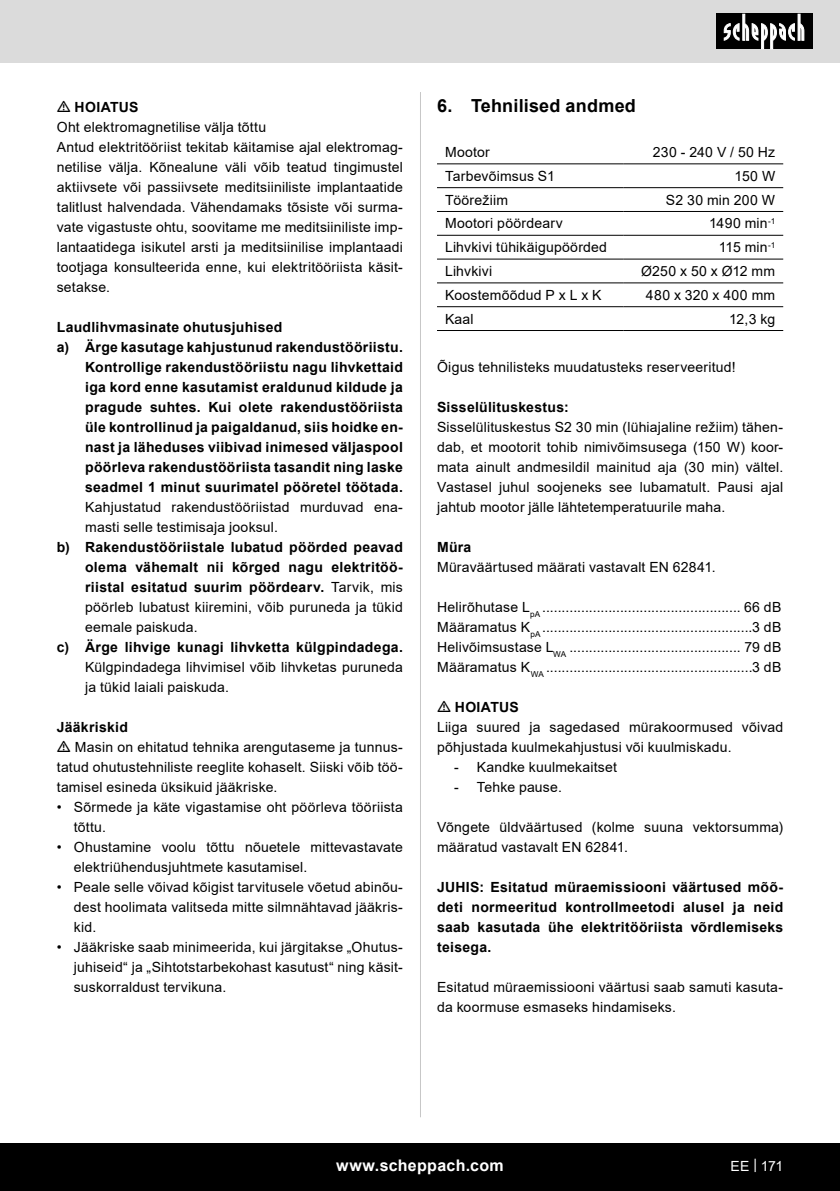
<style>
.page{position:relative;width:840px;height:1191px;background:#fff}
.page>*{position:absolute;margin:0;border:0;box-sizing:border-box;transform-origin:0 0}
.t1{font:700 18px "Arial";letter-spacing:.01em;color:#000}
.t2{font:700 16px "Arial";letter-spacing:.02em;color:#fff}
.Grundtext{font:14px/20px "Arial";letter-spacing:.015em;color:#000;text-align:justify}
.Subheadline{font:700 14px/20px "Arial";letter-spacing:.02em;color:#000;text-align:justify}
.Basistext_in_Tabelle{font:14px "Arial";letter-spacing:.015em;color:#000}
.Basiseinstellung{font:14px "Arial";letter-spacing:.015em;color:#000}
.Grundtext__Bold{font:700 14px "Arial";letter-spacing:.02em;color:#000}
.t3{font:14px "Arial";color:#fff}
.s1{font-weight:400}
.s2{font-weight:700}
</style>
<div class="page">
<div style="left:0;top:0;width:839px;height:63px;background:#dbdbdb"></div>
<div style="left:0;top:1143px;width:839px;height:48px;background:#000"></div>
<div style="left:716px;top:14px;width:96px;height:35px;background:#000"></div>
<svg style="left:723px;top:14px;width:81px;height:35px"></svg>
<hr style="left:420px;top:92px;width:1px;height:1025px;background:#c7c7c7">
<svg style="left:437px;top:164px;width:345px;height:144px"></svg>
<hr style="left:437px;top:163px;width:186px;height:1px;background:#000">
<hr style="left:623px;top:163px;width:159px;height:1px;background:#000">
<hr style="left:437px;top:187px;width:186px;height:1px;background:#000">
<hr style="left:623px;top:187px;width:159px;height:1px;background:#000">
<hr style="left:437px;top:211px;width:186px;height:1px;background:#000">
<hr style="left:623px;top:211px;width:159px;height:1px;background:#000">
<hr style="left:437px;top:235px;width:186px;height:1px;background:#000">
<hr style="left:623px;top:235px;width:159px;height:1px;background:#000">
<hr style="left:437px;top:259px;width:186px;height:1px;background:#000">
<hr style="left:623px;top:259px;width:159px;height:1px;background:#000">
<hr style="left:437px;top:282px;width:186px;height:1px;background:#000">
<hr style="left:623px;top:282px;width:159px;height:1px;background:#000">
<hr style="left:437px;top:306px;width:186px;height:1px;background:#000">
<hr style="left:623px;top:306px;width:159px;height:1px;background:#000">
<hr style="left:437px;top:330px;width:186px;height:1px;background:#000">
<hr style="left:623px;top:330px;width:159px;height:1px;background:#000">
<p class="Subheadline" style="left:75px;top:97px;width:65px">HOIATUS</p>
<p class="Grundtext" style="left:57px;top:117px;width:211px">Oht elektromagnetilise välja tõttu</p>
<p class="Grundtext" style="left:57px;top:137px;width:347px">Antud elektritööriist tekitab käitamise ajal elektromag&shy;netilise välja. Kõnealune väli võib teatud tingimustel aktiivsete või passiivsete meditsiiniliste implantaatide talitlust halvendada. Vähendamaks tõsiste või surma&shy;vate vigastuste ohtu, soovitame me meditsiiniliste imp&shy;lantaatidega isikutel arsti ja meditsiinilise implantaadi tootjaga konsulteerida enne, kui elektritööriista käsit&shy;setakse.</p>
<p class="Subheadline" style="left:57px;top:317px;width:227px">Laudlihvmasinate ohutusjuhised</p>
<p class="Subheadline" style="left:85px;top:337px;width:319px;text-indent:-28px">a) Ärge kasutage kahjustunud rakendustööriistu.<br>Kontrollige rakendustööriistu nagu lihvkettaid iga kord enne kasutamist eraldunud kildude ja pragude suhtes. Kui olete rakendustööriista üle kontrollinud ja paigaldanud, siis hoidke en&shy;nast ja läheduses viibivad inimesed väljaspool pöörleva rakendustööriista tasandit ning laske seadmel 1 minut suurimatel pööretel töötada.<br><span class="s1">Kahjustatud rakendustööriistad murduvad ena&shy;masti selle testimisaja jooksul.</span></p>
<p class="Subheadline" style="left:85px;top:537px;width:319px;text-indent:-28px">b) Rakendustööriistale lubatud pöörded peavad olema vähemalt nii kõrged nagu elektritöö&shy;riistal esitatud suurim pöördearv. <span class="s1">Tarvik, mis pöörleb lubatust kiiremini, võib puruneda ja tükid eemale paiskuda.</span></p>
<p class="Grundtext" style="left:85px;top:637px;width:319px;text-indent:-28px"><span class="s2">c) Ärge lihvige kunagi lihvketta külgpindadega.<br></span>Külgpindadega lihvimisel võib lihvketas puruneda ja tükid laiali paiskuda.</p>
<p class="Subheadline" style="left:57px;top:717px;width:73px">Jääkriskid</p>
<p class="Grundtext" style="left:57px;top:737px;width:347px;text-indent:18px">Masin on ehitatud tehnika arengutaseme ja tunnus&shy;tatud ohutustehniliste reeglite kohaselt. Siiski võib töö&shy;tamisel esineda üksikuid jääkriske.</p>
<p class="Grundtext" style="left:74px;top:797px;width:330px;text-indent:-17px">• Sõrmede ja käte vigastamise oht pöörleva tööriista tõttu.</p>
<p class="Grundtext" style="left:74px;top:837px;width:330px;text-indent:-17px">• Ohustamine voolu tõttu nõuetele mittevastavate elektriühendusjuhtmete kasutamisel.</p>
<p class="Grundtext" style="left:74px;top:877px;width:330px;text-indent:-17px">• Peale selle võivad kõigist tarvitusele võetud abinõu&shy;dest hoolimata valitseda mitte silmnähtavad jääkris&shy;kid.</p>
<p class="Grundtext" style="left:74px;top:937px;width:330px;text-indent:-17px">• Jääkriske saab minimeerida, kui järgitakse „Ohutus&shy;juhiseid“ ja „Sihtotstarbekohast kasutust“ ning käsit&shy;suskorraldust tervikuna.</p>
<p class="t1" style="left:437px;top:93px;width:200px">6. Tehnilised andmed</p>
<p class="Basistext_in_Tabelle" style="left:445px;top:142px;width:46px">Mootor</p>
<p class="Basistext_in_Tabelle" style="left:652px;top:142px;width:124px">230 - 240 V / 50 Hz</p>
<p class="Basistext_in_Tabelle" style="left:445px;top:166px;width:111px">Tarbevõimsus S1</p>
<p class="Basistext_in_Tabelle" style="left:734px;top:166px;width:42px">150 W</p>
<p class="Basistext_in_Tabelle" style="left:445px;top:190px;width:64px">Töörežiim</p>
<p class="Basistext_in_Tabelle" style="left:665px;top:190px;width:111px">S2 30 min 200 W</p>
<p class="Basistext_in_Tabelle" style="left:445px;top:214px;width:119px">Mootori pöördearv</p>
<p class="Basistext_in_Tabelle" style="left:708px;top:214px;width:67px">1490 min<sup>-1</sup></p>
<p class="Basistext_in_Tabelle" style="left:445px;top:238px;width:163px">Lihvkivi tühikäigupöörded</p>
<p class="Basistext_in_Tabelle" style="left:718px;top:238px;width:58px">115 min<sup>-1</sup></p>
<p class="Basistext_in_Tabelle" style="left:445px;top:261px;width:49px">Lihvkivi</p>
<p class="Basistext_in_Tabelle" style="left:640px;top:261px;width:135px">Ø250 x 50 x Ø12 mm</p>
<p class="Basistext_in_Tabelle" style="left:445px;top:285px;width:158px">Koostemõõdud P x L x K</p>
<p class="Basistext_in_Tabelle" style="left:645px;top:285px;width:131px">480 x 320 x 400 mm</p>
<p class="Basistext_in_Tabelle" style="left:445px;top:309px;width:30px">Kaal</p>
<p class="Basistext_in_Tabelle" style="left:728px;top:309px;width:47px">12,3 kg</p>
<p class="Basiseinstellung" style="left:437px;top:357px;width:300px">Õigus tehnilisteks muudatusteks reserveeritud!</p>
<p class="Subheadline" style="left:437px;top:397px;width:133px">Sisselülituskestus:</p>
<p class="Grundtext" style="left:437px;top:417px;width:347px">Sisselülituskestus S2 30 min (lühiajaline režiim) tähen&shy;dab, et mootorit tohib nimivõimsusega (150 W) koor&shy;mata ainult andmesildil mainitud aja (30 min) vältel.<br>Vastasel juhul soojeneks see lubamatult. Pausi ajal jahtub mootor jälle lähtetemperatuurile maha.</p>
<p class="Subheadline" style="left:437px;top:537px;width:36px">Müra</p>
<p class="Grundtext" style="left:437px;top:557px;width:280px">Müraväärtused määrati vastavalt EN 62841.</p>
<p class="Grundtext" style="left:437px;top:597px;width:346px">Helirõhutase L<sub>pA</sub> ................................................... 66 dB</p>
<p class="Grundtext" style="left:437px;top:617px;width:345px">Määramatus K<sub>pA</sub> ......................................................3 dB</p>
<p class="Grundtext" style="left:437px;top:637px;width:346px">Helivõimsustase L<sub>WA</sub> ............................................ 79 dB</p>
<p class="Grundtext" style="left:437px;top:657px;width:345px">Määramatus K<sub>WA</sub> .....................................................3 dB</p>
<p class="Grundtext__Bold" style="left:454px;top:697px;width:65px">HOIATUS</p>
<p class="Grundtext" style="left:437px;top:717px;width:347px">Liiga suured ja sagedased mürakoormused võivad põhjustada kuulmekahjustusi või kuulmiskadu.</p>
<p class="Grundtext" style="left:454px;top:757px;width:164px">- Kandke kuulmekaitset</p>
<p class="Grundtext" style="left:454px;top:777px;width:109px">- Tehke pause.</p>
<p class="Grundtext" style="left:437px;top:817px;width:347px">Võngete üldväärtused (kolme suuna vektorsumma) määratud vastavalt EN 62841.</p>
<p class="Subheadline" style="left:437px;top:877px;width:347px">JUHIS: Esitatud müraemissiooni väärtused mõõ&shy;deti normeeritud kontrollmeetodi alusel ja neid saab kasutada ühe elektritööriista võrdlemiseks teisega.</p>
<p class="Grundtext" style="left:437px;top:977px;width:347px">Esitatud müraemissiooni väärtusi saab samuti kasuta&shy;da koormuse esmaseks hindamiseks.</p>
<p class="t2" style="left:336px;top:1154px;width:169px">www.scheppach.com</p>
<p class="t3" style="left:730px;top:1156px;width:54px">EE | 171</p>
</div>
